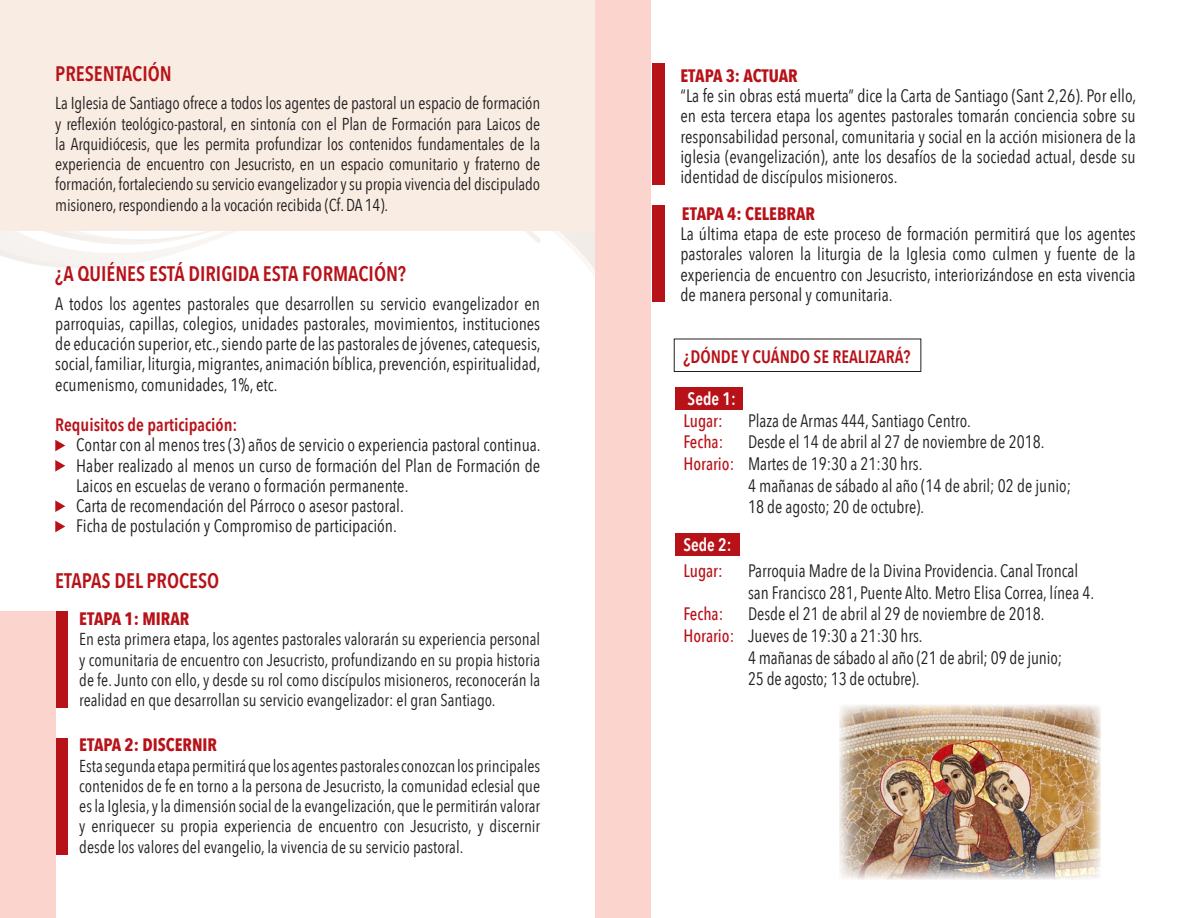
<style>
.page{position:relative;width:1191px;height:918px;background:#fff}
.page>*{position:absolute;margin:0;border:0;box-sizing:border-box;transform-origin:0 0}
.t1{font:600 21px "Avenir Next Condensed";color:#b81219}
.textex{font:18px/20.2px "Avenir Next Condensed";color:#231f20;text-align:justify}
.textex-2{font:18px "Avenir Next Condensed";color:#231f20;scale:.95 1}
.t2{font:700 18px "Avenir Next Condensed";color:#b81219}
.t3{font:600 18px "Avenir Next Condensed";color:#b81219}
.t4{font:500 18px "Avenir Next Condensed";color:#b81219;scale:.95 1}
.t5{font:600 18px "Avenir Next Condensed";color:#fff;scale:.95 1}
.t6{font:17.25px/20.2px "Avenir Next Condensed";color:#231f20;text-align:justify}
.s1{font-weight:500;color:#b81219}
</style>
<div class="page">
<div style="left:675px;top:534px;width:65px;height:22px;background:#b81219"></div>
<div style="left:675px;top:387px;width:67px;height:23px;background:#b81219"></div>
<div style="left:0;top:0;width:595px;height:231px;background:#f9ede3"></div>
<div style="left:595px;top:0;width:56px;height:918px;background:#fbd4cd"></div>
<svg style="left:55px;top:440px;width:10px;height:11px"></svg>
<svg style="left:55px;top:460px;width:10px;height:12px"></svg>
<svg style="left:55px;top:500px;width:10px;height:12px"></svg>
<svg style="left:55px;top:521px;width:10px;height:11px"></svg>
<div style="left:55px;top:612px;width:13px;height:96px;background:#b81219"></div>
<div style="left:55px;top:738px;width:13px;height:116px;background:#b81219"></div>
<div style="left:651px;top:64px;width:13px;height:121px;background:#b81219"></div>
<div style="left:0;top:612px;width:55px;height:306px;background:#fbd4cd"></div>
<div style="left:651px;top:205px;width:13px;height:96px;background:#b81219"></div>
<img style="left:839px;top:705px;width:261px;height:174px">
<div style="left:674px;top:339px;width:247px;height:33px;border:1px solid #231f20"></div>
<p class="t1" style="left:55px;top:55px;width:118px">PRESENTACIÓN</p>
<p class="t6" style="left:55px;top:92px;width:486px">La Iglesia de Santiago ofrece a todos los agentes de pastoral un espacio de formación y reflexión teológico-pastoral, en sintonía con el Plan de Formación para Laicos de la Arquidiócesis, que les permita profundizar los contenidos fundamentales de la experiencia de encuentro con Jesucristo, en un espacio comunitario y fraterno de formación, fortaleciendo su servicio evangelizador y su propia vivencia del discipulado misionero, respondiendo a la vocación recibida (Cf. DA 14).</p>
<p class="t1" style="left:55px;top:255px;width:352px">¿A QUIÉNES ESTÁ DIRIGIDA ESTA FORMACIÓN?</p>
<p class="textex" style="left:55px;top:292px;width:487px">A todos los agentes pastorales que desarrollen su servicio evangelizador en parroquias, capillas, colegios, unidades pastorales, movimientos, instituciones de educación superior, etc., siendo parte de las pastorales de jóvenes, catequesis, social, familiar, liturgia, migrantes, animación bíblica, prevención, espiritualidad, ecumenismo, comunidades, 1%, etc.</p>
<p class="t3" style="left:55px;top:409px;width:184px">Requisitos de participación:</p>
<p class="textex" style="left:76px;top:434px;width:466px">Contar con al menos tres (3) años de servicio o experiencia pastoral continua.</p>
<p class="textex" style="left:76px;top:454px;width:465px">Haber realizado al menos un curso de formación del Plan de Formación de<br>Laicos en escuelas de verano o formación permanente.</p>
<p class="textex" style="left:76px;top:495px;width:329px">Carta de recomendación del Párroco o asesor pastoral.</p>
<p class="textex" style="left:76px;top:515px;width:322px">Ficha de postulación y Compromiso de participación.</p>
<p class="t1" style="left:55px;top:562px;width:165px">ETAPAS DEL PROCESO</p>
<p class="t2" style="left:79px;top:608px;width:112px">ETAPA 1: MIRAR</p>
<p class="t6" style="left:79px;top:628px;width:462px">En esta primera etapa, los agentes pastorales valorarán su experiencia personal y comunitaria de encuentro con Jesucristo, profundizando en su propia historia de fe. Junto con ello, y desde su rol como discípulos misioneros, reconocerán la realidad en que desarrollan su servicio evangelizador: el gran Santiago.</p>
<p class="t2" style="left:79px;top:734px;width:139px">ETAPA 2: DISCERNIR</p>
<p class="t6" style="left:79px;top:755px;width:462px">Esta segunda etapa permitirá que los agentes pastorales conozcan los principales contenidos de fe en torno a la persona de Jesucristo, la comunidad eclesial que es la Iglesia, y la dimensión social de la evangelización, que le permitirán valorar y enriquecer su propia experiencia de encuentro con Jesucristo, y discernir desde los valores del evangelio, la vivencia de su servicio pastoral.</p>
<p class="t2" style="left:680px;top:64px;width:119px">ETAPA 3: ACTUAR</p>
<p class="textex" style="left:680px;top:85px;width:457px">“La fe sin obras está muerta” dice la Carta de Santiago (Sant 2,26). Por ello, en esta tercera etapa los agentes pastorales tomarán conciencia sobre su responsabilidad personal, comunitaria y social en la acción misionera de la iglesia (evangelización), ante los desafíos de la sociedad actual, desde su identidad de discípulos misioneros.</p>
<p class="t2" style="left:682px;top:202px;width:135px">ETAPA 4: CELEBRAR</p>
<p class="textex" style="left:680px;top:223px;width:457px">La última etapa de este proceso de formación permitirá que los agentes pastorales valoren la liturgia de la Iglesia como culmen y fuente de la experiencia de encuentro con Jesucristo, interiorizándose en esta vivencia de manera personal y comunitaria.</p>
<p class="t3" style="left:683px;top:341px;width:229px">¿DÓNDE Y CUÁNDO SE REALIZARÁ?</p>
<p class="t5" style="left:687px;top:383px;width:52px">Sede 1:</p>
<p class="t4" style="left:683px;top:410px;width:43px">Lugar:</p>
<p class="textex-2" style="left:748px;top:405px;width:236px">Plaza de Armas 444, Santiago Centro.</p>
<p class="t4" style="left:683px;top:431px;width:43px">Fecha:</p>
<p class="textex-2" style="left:748px;top:427px;width:314px">Desde el 14 de abril al 27 de noviembre de 2018.</p>
<p class="textex-2" style="left:683px;top:448px;width:253px"><span class="s1">Horario:</span> Martes de 19:30 a 21:30 hrs.</p>
<p class="textex-2" style="left:748px;top:470px;width:342px">4 mañanas de sábado al año (14 de abril; 02 de junio;</p>
<p class="textex-2" style="left:748px;top:491px;width:187px">18 de agosto; 20 de octubre).</p>
<p class="t5" style="left:683px;top:529px;width:52px">Sede 2:</p>
<p class="t4" style="left:683px;top:560px;width:43px">Lugar:</p>
<p class="textex-2" style="left:748px;top:555px;width:349px">Parroquia Madre de la Divina Providencia. Canal Troncal</p>
<p class="textex-2" style="left:748px;top:577px;width:366px">san Francisco 281, Puente Alto. Metro Elisa Correa, línea 4.</p>
<p class="t4" style="left:683px;top:603px;width:43px">Fecha:</p>
<p class="textex-2" style="left:748px;top:599px;width:314px">Desde el 21 de abril al 29 de noviembre de 2018.</p>
<p class="textex-2" style="left:683px;top:620px;width:253px"><span class="s1">Horario:</span> Jueves de 19:30 a 21:30 hrs.</p>
<p class="textex-2" style="left:748px;top:642px;width:332px">4 mañanas de sábado al año (21 de abril; 09 de junio;</p>
<p class="textex-2" style="left:748px;top:663px;width:182px">25 de agosto; 13 de octubre).</p>
</div>
